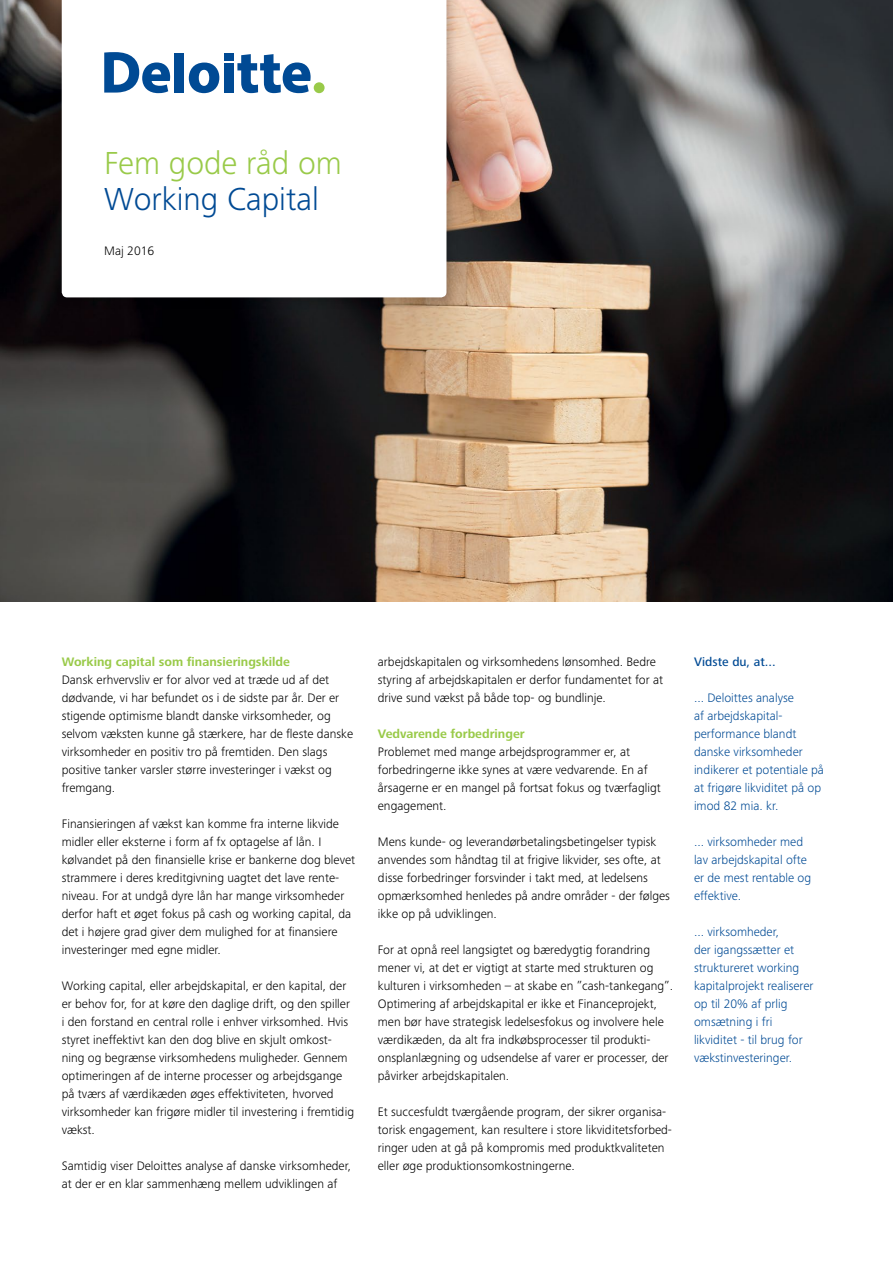
<style>
.page{position:relative;width:893px;height:1263px;background:#fff}
.page>*{position:absolute;margin:0;border:0;box-sizing:border-box;transform-origin:0 0}
._03__Page_header__18{font:300 33px/36px "Frutiger Next Pro";color:#004a94}
._00__Body{font:300 12.75px/18px "Frutiger Next Pro";color:#000}
._00__Body-2{font:300 12.75px/18px "Frutiger Next Pro";color:#004a94}
._02__Subheading_8_5{font:700 12.75px "Frutiger Next Pro";color:#99ca49}
._02__Subheading_8_5-2{font:500 12.75px "Frutiger Next Pro";color:#004a94}
.s1{color:#99ca49}
</style>
<div class="page">
<img style="left:0;top:0;width:893px;height:602px">
<div style="left:52px;top:0;width:406px;height:310px;background:#000;opacity:.25"></div>
<svg style="left:62px;top:0;width:384px;height:297px"></svg>
<div style="left:175px;top:53px;width:9px;height:40px;background:#004a94"></div>
<svg style="left:189px;top:63px;width:30px;height:30px"></svg>
<div style="left:224px;top:63px;width:9px;height:30px;background:#004a94"></div>
<div style="left:224px;top:53px;width:9px;height:7px;background:#004a94"></div>
<svg style="left:237px;top:54px;width:74px;height:39px"></svg>
<div style="left:314px;top:82px;width:11px;height:11px;background:#99ca49;border-radius:50%"></div>
<svg style="left:104px;top:52px;width:66px;height:41px"></svg>
<p class="_03__Page_header__18" style="left:104px;top:145px;width:239px"><span class="s1">Fem gode råd om<br></span>Working Capital</p>
<p class="_00__Body" style="left:104px;top:242px;width:52px">Maj 2016</p>
<p class="_02__Subheading_8_5" style="left:62px;top:654px;width:230px">Working capital som finansieringskilde</p>
<p class="_00__Body" style="left:62px;top:671px;width:293px">Dansk erhvervsliv er for alvor ved at træde ud af det dødvande, vi har befundet os i de sidste par år. Der er stigende optimisme blandt danske virksomheder, og selvom væksten kunne gå stærkere, har de fleste danske virksomheder en positiv tro på fremtiden. Den slags positive tanker varsler større investeringer i vækst og fremgang.</p>
<p class="_00__Body" style="left:62px;top:815px;width:295px">Finansieringen af vækst kan komme fra interne likvide midler eller eksterne i form af fx optagelse af lån. I kølvandet på den finansielle krise er bankerne dog blevet strammere i deres kreditgivning uagtet det lave rente&shy;niveau. For at undgå dyre lån har mange virksomheder derfor haft et øget fokus på cash og working capital, da det i højere grad giver dem mulighed for at finansiere investeringer med egne midler.</p>
<p class="_00__Body" style="left:62px;top:977px;width:294px">Working capital, eller arbejdskapital, er den kapital, der er behov for, for at køre den daglige drift, og den spiller i den forstand en central rolle i enhver virksomhed. Hvis styret ineffektivt kan den dog blive en skjult omkost&shy;ning og begrænse virksomhedens muligheder. Gennem optimeringen af de interne processer og arbejdsgange på tværs af værdikæden øges effektiviteten, hvorved virksomheder kan frigøre midler til investering i fremtidig vækst.</p>
<p class="_00__Body" style="left:62px;top:1157px;width:291px">Samtidig viser Deloittes analyse af danske virksomheder, at der er en klar sammenhæng mellem udviklingen af</p>
<p class="_00__Body" style="left:378px;top:653px;width:287px">arbejdskapitalen og virksomhedens lønsomhed. Bedre styring af arbejdskapitalen er derfor fundamentet for at drive sund vækst på både top- og bundlinje.</p>
<p class="_02__Subheading_8_5" style="left:378px;top:726px;width:148px">Vedvarende forbedringer</p>
<p class="_00__Body" style="left:378px;top:743px;width:284px">Problemet med mange arbejdsprogrammer er, at forbedringerne ikke synes at være vedvarende. En af årsagerne er en mangel på fortsat fokus og tværfagligt engagement.</p>
<p class="_00__Body" style="left:378px;top:833px;width:294px">Mens kunde- og leverandørbetalingsbetingelser typisk anvendes som håndtag til at frigive likvider, ses ofte, at disse forbedringer forsvinder i takt med, at ledelsens opmærksomhed henledes på andre områder - der følges ikke op på udviklingen.</p>
<p class="_00__Body" style="left:378px;top:941px;width:297px">For at opnå reel langsigtet og bæredygtig forandring mener vi, at det er vigtigt at starte med strukturen og kulturen i virksomheden – at skabe en ”cash-tankegang”.<br>Optimering af arbejdskapital er ikke et Financeprojekt, men bør have strategisk ledelsesfokus og involvere hele værdikæden, da alt fra indkøbsprocesser til produkti&shy;onsplanlægning og udsendelse af varer er processer, der påvirker arbejdskapitalen.</p>
<p class="_00__Body" style="left:378px;top:1103px;width:296px">Et succesfuldt tværgående program, der sikrer organisa&shy;torisk engagement, kan resultere i store likviditetsforbed&shy;ringer uden at gå på kompromis med produktkvaliteten eller øge produktionsomkostningerne.</p>
<p class="_02__Subheading_8_5-2" style="left:694px;top:654px;width:83px">Vidste du, at...</p>
<p class="_00__Body-2" style="left:694px;top:689px;width:131px">... Deloittes analyse<br>af arbejdskapital&shy;performance blandt danske virksomheder indikerer et potentiale på at frigøre likviditet på op imod 82 mia. kr.</p>
<p class="_00__Body-2" style="left:694px;top:833px;width:119px">... virksomheder med lav arbejdskapital ofte er de mest rentable og effektive.</p>
<p class="_00__Body-2" style="left:694px;top:923px;width:121px">... virksomheder,<br>der igangssætter et struktureret working kapitalprojekt realiserer op til 20% af prlig omsætning i fri likviditet - til brug for vækstinvesteringer.</p>
</div>
